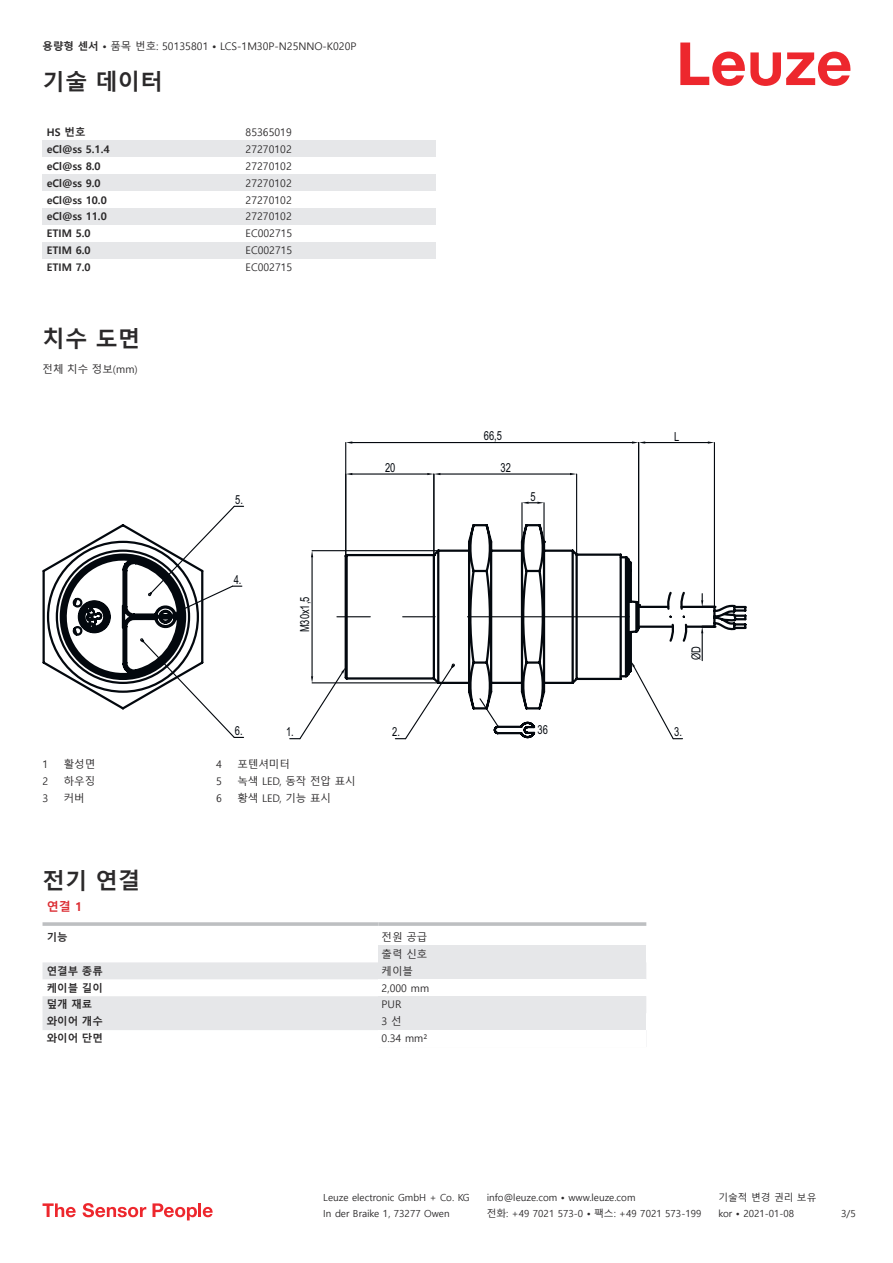
<style>
.page{position:relative;width:893px;height:1263px;background:#fff}
.page>*{position:absolute;margin:0;border:0;box-sizing:border-box;transform-origin:0 0}
.t1{font:700 22.5px "Malgun Gothic";color:#2b292a}
.t2{font:12.45px "Arial";color:#03080e;scale:.75 1}
.t3{font:700 12px "Malgun Gothic";color:#db2a30}
.t4{font:10.5px/17px "Malgun Gothic";color:#2b292a}
.t5{font:700 10.5px "Malgun Gothic";color:#2b292a}
.t6{font:9.75px "Malgun Gothic";color:#2b292a}
.s1{font-weight:700}
</style>
<div class="page">
<svg style="left:680px;top:43px;width:170px;height:43px"></svg>
<div style="left:43px;top:140px;width:199px;height:17px;background:#e6e7e9"></div>
<div style="left:242px;top:140px;width:194px;height:17px;background:#e6e7e9"></div>
<div style="left:43px;top:174px;width:199px;height:17px;background:#e6e7e9"></div>
<div style="left:242px;top:174px;width:194px;height:17px;background:#e6e7e9"></div>
<div style="left:43px;top:208px;width:199px;height:17px;background:#e6e7e9"></div>
<div style="left:242px;top:208px;width:194px;height:17px;background:#e6e7e9"></div>
<div style="left:43px;top:242px;width:199px;height:17px;background:#e6e7e9"></div>
<div style="left:242px;top:242px;width:194px;height:17px;background:#e6e7e9"></div>
<svg style="left:43px;top:962px;width:335px;height:68px;fill:#e6e7e9"></svg>
<svg style="left:43px;top:922px;width:335px;height:4px"></svg>
<hr style="left:378px;top:922px;width:268px;height:4px;background:#c6c8ca">
<div style="left:378px;top:945px;width:268px;height:17px;background:#e6e7e9"></div>
<div style="left:378px;top:962px;width:268px;height:17px;background:#e6e7e9"></div>
<div style="left:378px;top:996px;width:268px;height:17px;background:#e6e7e9"></div>
<div style="left:378px;top:1013px;width:268px;height:17px;background:#e6e7e9"></div>
<svg style="left:43px;top:1203px;width:33px;height:14px"></svg>
<svg style="left:83px;top:1203px;width:63px;height:14px"></svg>
<svg style="left:153px;top:1203px;width:44px;height:17px"></svg>
<hr style="left:198px;top:1203px;width:3px;height:14px;background:#ed272d">
<svg style="left:203px;top:1207px;width:10px;height:10px"></svg>
<svg style="left:487px;top:711px;width:5px;height:7px"></svg>
<svg style="left:492px;top:554px;width:254px;height:186px"></svg>
<svg style="left:343px;top:522px;width:298px;height:189px"></svg>
<hr style="left:312px;top:550px;width:126px;height:1px;background:#03080e">
<hr style="left:312px;top:682px;width:126px;height:1px;background:#03080e">
<hr style="left:311px;top:557px;width:2px;height:119px;background:#03080e">
<svg style="left:311px;top:551px;width:2px;height:6px"></svg>
<hr style="left:352px;top:473px;width:75px;height:2px;background:#03080e">
<svg style="left:346px;top:473px;width:6px;height:2px"></svg>
<hr style="left:433px;top:474px;width:1px;height:81px;background:#03080e">
<hr style="left:576px;top:474px;width:1px;height:80px;background:#03080e">
<hr style="left:440px;top:473px;width:130px;height:2px;background:#03080e">
<svg style="left:427px;top:473px;width:13px;height:2px"></svg>
<svg style="left:570px;top:473px;width:7px;height:2px"></svg>
<hr style="left:345px;top:443px;width:1px;height:113px;background:#03080e">
<hr style="left:352px;top:442px;width:280px;height:1px;background:#03080e">
<svg style="left:346px;top:441px;width:6px;height:3px"></svg>
<hr style="left:521px;top:503px;width:2px;height:39px;background:#03080e">
<hr style="left:543px;top:503px;width:2px;height:39px;background:#03080e">
<svg style="left:522px;top:502px;width:22px;height:2px"></svg>
<hr style="left:638px;top:443px;width:1px;height:162px;background:#03080e">
<hr style="left:714px;top:443px;width:1px;height:180px;background:#03080e">
<hr style="left:645px;top:442px;width:63px;height:1px;background:#03080e">
<svg style="left:632px;top:441px;width:13px;height:3px"></svg>
<svg style="left:708px;top:441px;width:6px;height:3px"></svg>
<svg style="left:667px;top:590px;width:20px;height:54px"></svg>
<svg style="left:337px;top:616px;width:292px;height:1px"></svg>
<svg style="left:434px;top:549px;width:5px;height:7px"></svg>
<svg style="left:701px;top:594px;width:13px;height:14px"></svg>
<svg style="left:701px;top:622px;width:14px;height:39px"></svg>
<svg style="left:290px;top:667px;width:56px;height:73px"></svg>
<svg style="left:395px;top:661px;width:62px;height:79px"></svg>
<svg style="left:631px;top:661px;width:51px;height:79px"></svg>
<svg style="left:43px;top:505px;width:201px;height:233px"></svg>
<p class="t4" style="left:43px;top:38px;width:315px"><span class="s1">용량형 센서 •</span> 품목 번호: 50135801 <span class="s1">•</span> LCS-1M30P-N25NNO-K020P</p>
<h1 class="t1" style="left:43px;top:69px;width:122px">기술 데이터</h1>
<p class="t5" style="left:47px;top:126px;width:40px">HS 번호</p>
<p class="t4" style="left:246px;top:124px;width:48px">85365019</p>
<p class="t5" style="left:47px;top:143px;width:64px">eCl@ss 5.1.4</p>
<p class="t4" style="left:246px;top:141px;width:48px">27270102</p>
<p class="t5" style="left:47px;top:160px;width:55px">eCl@ss 8.0</p>
<p class="t4" style="left:246px;top:158px;width:48px">27270102</p>
<p class="t5" style="left:47px;top:177px;width:55px">eCl@ss 9.0</p>
<p class="t4" style="left:246px;top:175px;width:48px">27270102</p>
<p class="t5" style="left:47px;top:193px;width:62px">eCl@ss 10.0</p>
<p class="t4" style="left:246px;top:191px;width:48px">27270102</p>
<p class="t5" style="left:47px;top:210px;width:62px">eCl@ss 11.0</p>
<p class="t4" style="left:246px;top:208px;width:48px">27270102</p>
<p class="t5" style="left:47px;top:227px;width:45px">ETIM 5.0</p>
<p class="t4" style="left:246px;top:225px;width:48px">EC002715</p>
<p class="t5" style="left:47px;top:244px;width:45px">ETIM 6.0</p>
<p class="t4" style="left:246px;top:242px;width:48px">EC002715</p>
<p class="t5" style="left:47px;top:261px;width:45px">ETIM 7.0</p>
<p class="t4" style="left:246px;top:259px;width:48px">EC002715</p>
<h1 class="t1" style="left:43px;top:326px;width:99px">치수 도면</h1>
<p class="t4" style="left:43px;top:361px;width:97px">전체 치수 정보(mm)</p>
<p class="t2" style="left:235px;top:495px;width:12px">5.</p>
<p class="t2" style="left:484px;top:430px;width:26px">66,5</p>
<p class="t2" style="left:385px;top:463px;width:15px">20</p>
<p class="t2" style="left:500px;top:463px;width:15px">32</p>
<p class="t2" style="left:531px;top:492px;width:8px">5</p>
<p class="t2" style="left:674px;top:432px;width:8px">L</p>
<p class="t4" style="left:43px;top:756px;width:7px">1</p>
<p class="t4" style="left:64px;top:756px;width:33px">활성면</p>
<p class="t4" style="left:43px;top:773px;width:7px">2</p>
<p class="t4" style="left:64px;top:773px;width:33px">하우징</p>
<p class="t4" style="left:43px;top:790px;width:7px">3</p>
<p class="t4" style="left:64px;top:790px;width:22px">커버</p>
<p class="t2" style="left:234px;top:575px;width:12px">4.</p>
<p class="t2" style="left:300px;top:632px;width:49px;rotate:-90deg">M30x1,5</p>
<p class="t2" style="left:691px;top:660px;width:20px;rotate:-90deg">ØD</p>
<p class="t2" style="left:235px;top:726px;width:12px">6.</p>
<p class="t2" style="left:286px;top:727px;width:12px">1.</p>
<p class="t2" style="left:392px;top:727px;width:12px">2.</p>
<p class="t2" style="left:537px;top:724px;width:15px">36</p>
<p class="t2" style="left:674px;top:727px;width:12px">3.</p>
<p class="t4" style="left:216px;top:756px;width:7px">4</p>
<p class="t4" style="left:237px;top:756px;width:54px">포텐셔미터</p>
<p class="t4" style="left:216px;top:773px;width:7px">5</p>
<p class="t4" style="left:237px;top:773px;width:120px">녹색 LED, 동작 전압 표시</p>
<p class="t4" style="left:216px;top:790px;width:7px">6</p>
<p class="t4" style="left:237px;top:790px;width:95px">황색 LED, 기능 표시</p>
<h1 class="t1" style="left:43px;top:867px;width:99px">전기 연결</h1>
<p class="t3" style="left:47px;top:900px;width:37px">연결 1</p>
<p class="t5" style="left:47px;top:931px;width:22px">기능</p>
<p class="t4" style="left:382px;top:929px;width:47px">전원 공급 출력 신호</p>
<p class="t5" style="left:47px;top:964px;width:58px">연결부 종류</p>
<p class="t4" style="left:382px;top:962px;width:33px">케이블</p>
<p class="t5" style="left:47px;top:981px;width:58px">케이블 길이</p>
<p class="t4" style="left:382px;top:979px;width:49px">2,000 mm</p>
<p class="t5" style="left:47px;top:998px;width:47px">덮개 재료</p>
<p class="t4" style="left:382px;top:996px;width:21px">PUR</p>
<p class="t5" style="left:47px;top:1015px;width:58px">와이어 개수</p>
<p class="t4" style="left:382px;top:1013px;width:21px">3 선</p>
<p class="t5" style="left:47px;top:1032px;width:58px">와이어 단면</p>
<p class="t4" style="left:382px;top:1030px;width:47px">0.34 mm²</p>
<p class="t6" style="left:323px;top:1192px;width:148px">Leuze electronic GmbH + Co. KG</p>
<p class="t6" style="left:487px;top:1192px;width:150px">info@leuze.com • www.leuze.com</p>
<p class="t6" style="left:718px;top:1192px;width:100px">기술적 변경 권리 보유</p>
<p class="t6" style="left:323px;top:1208px;width:128px">In der Braike 1, 73277 Owen</p>
<p class="t6" style="left:487px;top:1208px;width:216px">전화: +49 7021 573-0 • 팩스: +49 7021 573-199</p>
<p class="t6" style="left:718px;top:1208px;width:77px">kor • 2021-01-08</p>
<p class="t6" style="left:841px;top:1208px;width:16px">3 /5</p>
</div>
